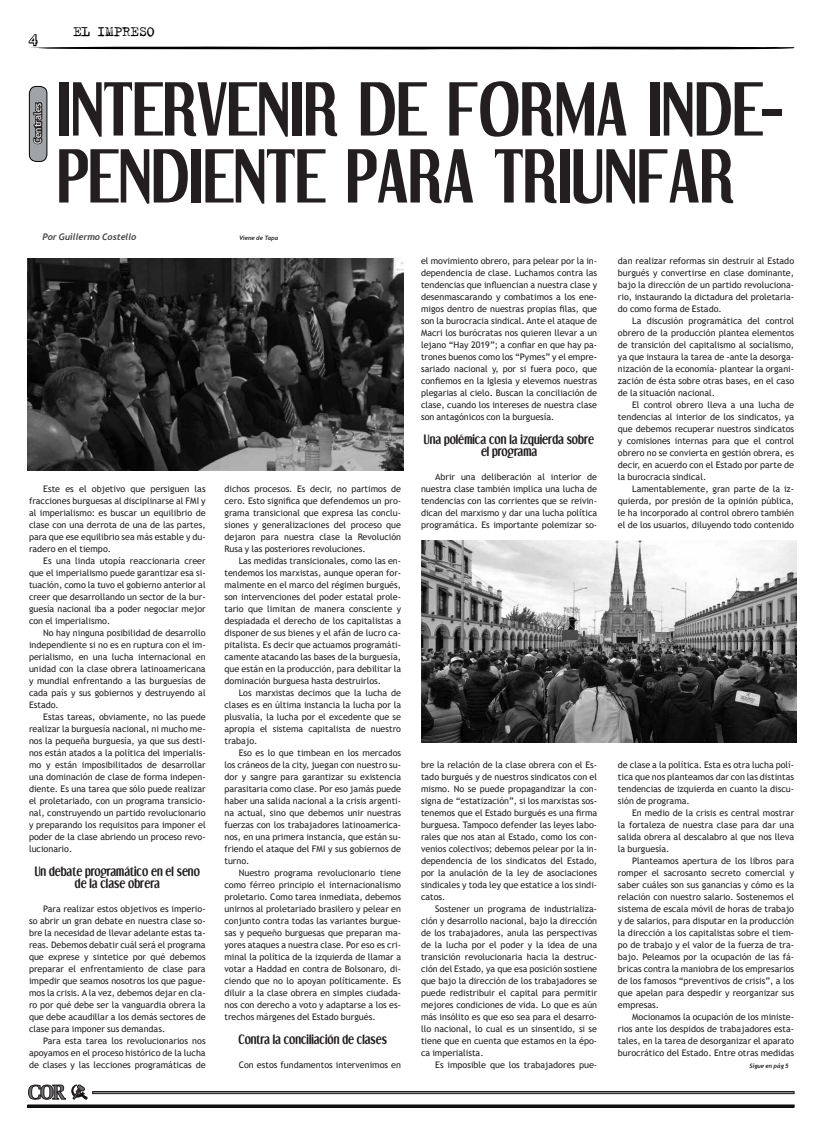
<style>
.page{position:relative;width:823px;height:1134px;background:#fff}
.page>*{position:absolute;margin:0;border:0;box-sizing:border-box;transform-origin:0 0}
.t1{font:700 63px/67px "Dream Orphans";color:#231f20}
.t2{font:15.6px "Trixie";letter-spacing:-.01em;color:#000}
.t3{font:14px "Trebuchet MS";color:#fff}
.t4{font:700 11px/12px "Dream Orphans";color:#231f20;text-align:center}
.t5{font:9.7px "Trebuchet MS";letter-spacing:-.005em;color:#fff}
.t6{font:9px/12px "Trebuchet MS";color:#231f20;text-align:justify}
.t7{font:italic 700 9px "Trebuchet";letter-spacing:-.005em;color:#414142}
.t8{font:italic 700 6px "Trebuchet";letter-spacing:-.005em;color:#231f20}
</style>
<div class="page">
<svg style="left:28px;top:34px;width:766px;height:15px"></svg>
<svg style="left:28px;top:1084px;width:59px;height:16px"></svg>
<div style="left:92px;top:1091px;width:702px;height:3px;background:#85878a;border:1px solid #241f21"></div>
<div style="left:27px;top:1104px;width:767px;height:4px;border:1px solid #000"></div>
<div style="left:29px;top:86px;width:18px;height:75px;background:#a1a4a6;border-radius:7px"></div>
<div style="left:29px;top:86px;width:18px;height:76px;border:1px solid #000;border-radius:7px"></div>
<svg style="left:33px;top:102px;width:10px;height:43px"></svg>
<img style="left:27px;top:258px;width:376px;height:212px">
<img style="left:421px;top:540px;width:375px;height:203px">
<h3 class="t3" style="left:29px;top:31px;width:9px">4</h3>
<p class="t5" style="left:32px;top:144px;width:42px;rotate:-90deg">Centrales</p>
<h2 class="t2" style="left:73px;top:21px;width:83px">EL IMPRESO</h2>
<h1 class="t1" style="left:57px;top:76px;width:728px">INTERVENIR DE FORMA INDE-<br>PENDIENTE PARA TRIUNFAR</h1>
<p class="t7" style="left:43px;top:231px;width:95px">Por Guillermo Costello</p>
<p class="t8" style="left:239px;top:234px;width:41px">Viene de Tapa</p>
<p class="t6" style="left:29px;top:483px;width:178px;text-indent:14px">Este es el objetivo que persiguen las fracciones burguesas al disciplinarse al FMI y al imperialismo: es buscar un equilibrio de clase con una derrota de una de las partes, para que ese equilibrio sea más estable y du&shy;radero en el tiempo.</p>
<p class="t6" style="left:29px;top:555px;width:178px;text-indent:14px">Es una linda utopía reaccionaria creer que el imperialismo puede garantizar esa si&shy;tuación, como la tuvo el gobierno anterior al creer que desarrollando un sector de la bur&shy;guesía nacional iba a poder negociar mejor con el imperialismo.</p>
<p class="t6" style="left:29px;top:627px;width:178px;text-indent:14px">No hay ninguna posibilidad de desarrollo independiente si no es en ruptura con el im&shy;perialismo, en una lucha internacional en unidad con la clase obrera latinoamericana y mundial enfrentando a las burguesías de cada país y sus gobiernos y destruyendo al Estado.</p>
<p class="t6" style="left:29px;top:711px;width:178px;text-indent:14px">Estas tareas, obviamente, no las puede realizar la burguesía nacional, ni mucho me&shy;nos la pequeña burguesía, ya que sus desti&shy;nos están atados a la política del imperialis&shy;mo y están imposibilitados de desarrollar una dominación de clase de forma indepen&shy;diente. Es una tarea que sólo puede realizar el proletariado, con un programa transicio&shy;nal, construyendo un partido revolucionario y preparando los requisitos para imponer el poder de la clase abriendo un proceso revo&shy;lucionario.</p>
<p class="t4" style="left:35px;top:865px;width:166px">Un debate programático en el seno de la clase obrera</p>
<p class="t6" style="left:29px;top:903px;width:178px;text-indent:14px">Para realizar estos objetivos es imperio&shy;so abrir un gran debate en nuestra clase so&shy;bre la necesidad de llevar adelante estas ta&shy;reas. Debemos debatir cuál será el programa que exprese y sintetice por qué debemos preparar el enfrentamiento de clase para impedir que seamos nosotros los que pague&shy;mos la crisis. A la vez, debemos dejar en cla&shy;ro por qué debe ser la vanguardia obrera la que debe acaudillar a los demás sectores de clase para imponer sus demandas.</p>
<p class="t6" style="left:29px;top:1035px;width:178px;text-indent:14px">Para esta tarea los revolucionarios nos apoyamos en el proceso histórico de la lucha de clases y las lecciones programáticas de</p>
<p class="t6" style="left:224px;top:483px;width:178px">dichos procesos. Es decir, no partimos de cero. Esto significa que defendemos un pro&shy;grama transicional que expresa las conclu&shy;siones y generalizaciones del proceso que dejaron para nuestra clase la Revolución Rusa y las posteriores revoluciones.</p>
<p class="t6" style="left:224px;top:555px;width:178px;text-indent:14px">Las medidas transicionales, como las en&shy;tendemos los marxistas, aunque operan for&shy;malmente en el marco del régimen burgués, son intervenciones del poder estatal prole&shy;tario que limitan de manera consciente y despiadada el derecho de los capitalistas a disponer de sus bienes y el afán de lucro ca&shy;pitalista. Es decir que actuamos programáti&shy;camente atacando las bases de la burguesía, que están en la producción, para debilitar la dominación burguesa hasta destruirlos.</p>
<p class="t6" style="left:224px;top:687px;width:178px;text-indent:14px">Los marxistas decimos que la lucha de clases es en última instancia la lucha por la plusvalía, la lucha por el excedente que se apropia el sistema capitalista de nuestro trabajo.</p>
<p class="t6" style="left:224px;top:747px;width:178px;text-indent:14px">Eso es lo que timbean en los mercados los cráneos de la city, juegan con nuestro su&shy;dor y sangre para garantizar su existencia parasitaria como clase. Por eso jamás puede haber una salida nacional a la crisis argenti&shy;na actual, sino que debemos unir nuestras fuerzas con los trabajadores latinoamerica&shy;nos, en una primera instancia, que están su&shy;friendo el ataque del FMI y sus gobiernos de turno.</p>
<p class="t6" style="left:224px;top:867px;width:178px;text-indent:14px">Nuestro programa revolucionario tiene como férreo principio el internacionalismo proletario. Como tarea inmediata, debemos unirnos al proletariado brasilero y pelear en conjunto contra todas las variantes burgue&shy;sas y pequeño burguesas que preparan ma&shy;yores ataques a nuestra clase. Por eso es cri&shy;minal la política de la izquierda de llamar a votar a Haddad en contra de Bolsonaro, di&shy;ciendo que no lo apoyan políticamente. Es diluir a la clase obrera en simples ciudada&shy;nos con derecho a voto y adaptarse a los es&shy;trechos márgenes del Estado burgués.</p>
<p class="t4" style="left:238px;top:1033px;width:150px">Contra la conciliación de clases</p>
<p class="t6" style="left:238px;top:1059px;width:164px">Con estos fundamentos intervenimos en</p>
<p class="t6" style="left:421px;top:255px;width:178px">el movimiento obrero, para pelear por la in&shy;dependencia de clase. Luchamos contra las tendencias que influencian a nuestra clase y desenmascarando y combatimos a los ene&shy;migos dentro de nuestras propias filas, que son la burocracia sindical. Ante el ataque de Macri los burócratas nos quieren llevar a un lejano “Hay 2019”; a confiar en que hay pa&shy;trones buenos como los “Pymes” y el empre&shy;sariado nacional y, por si fuera poco, que confiemos en la Iglesia y elevemos nuestras plegarias al cielo. Buscan la conciliación de clase, cuando los intereses de nuestra clase son antagónicos con la burguesía.</p>
<p class="t4" style="left:424px;top:433px;width:172px">Una polémica con la izquierda sobre el programa</p>
<p class="t6" style="left:421px;top:471px;width:177px;text-indent:14px">Abrir una deliberación al interior de nuestra clase también implica una lucha de tendencias con las corrientes que se reivin&shy;dican del marxismo y dar una lucha política programática. Es importante polemizar so-</p>
<p class="t6" style="left:421px;top:759px;width:178px">bre la relación de la clase obrera con el Es&shy;tado burgués y de nuestros sindicatos con el mismo. No se puede propagandizar la con&shy;signa de “estatización”, si los marxistas sos&shy;tenemos que el Estado burgués es una firma burguesa. Tampoco defender las leyes labo&shy;rales que nos atan al Estado, como los con&shy;venios colectivos; debemos pelear por la in&shy;dependencia de los sindicatos del Estado, por la anulación de la ley de asociaciones sindicales y toda ley que estatice a los sindi&shy;catos.</p>
<p class="t6" style="left:421px;top:903px;width:177px;text-indent:14px">Sostener un programa de industrializa&shy;ción y desarrollo nacional, bajo la dirección de los trabajadores, anula las perspectivas de la lucha por el poder y la idea de una transición revolucionaria hacia la destruc&shy;ción del Estado, ya que esa posición sostiene que bajo la dirección de los trabajadores se puede redistribuir el capital para permitir mejores condiciones de vida. Lo que es aún más insólito es que eso sea para el desarro&shy;llo nacional, lo cual es un sinsentido, si se tiene que en cuenta que estamos en la épo&shy;ca imperialista.</p>
<p class="t6" style="left:435px;top:1059px;width:163px">Es imposible que los trabajadores pue-</p>
<p class="t6" style="left:617px;top:255px;width:178px">dan realizar reformas sin destruir al Estado burgués y convertirse en clase dominante, bajo la dirección de un partido revoluciona&shy;rio, instaurando la dictadura del proletaria&shy;do como forma de Estado.</p>
<p class="t6" style="left:617px;top:315px;width:178px;text-indent:14px">La discusión programática del control obrero de la producción plantea elementos de transición del capitalismo al socialismo, ya que instaura la tarea de -ante la desorga&shy;nización de la economía- plantear la organi&shy;zación de ésta sobre otras bases, en el caso de la situación nacional.</p>
<p class="t6" style="left:617px;top:399px;width:177px;text-indent:14px">El control obrero lleva a una lucha de tendencias al interior de los sindicatos, ya que debemos recuperar nuestros sindicatos y comisiones internas para que el control obrero no se convierta en gestión obrera, es decir, en acuerdo con el Estado por parte de la burocracia sindical.</p>
<p class="t6" style="left:617px;top:483px;width:178px;text-indent:14px">Lamentablemente, gran parte de la iz&shy;quierda, por presión de la opinión pública, le ha incorporado al control obrero también el de los usuarios, diluyendo todo contenido</p>
<p class="t6" style="left:617px;top:759px;width:177px">de clase a la política. Esta es otra lucha polí&shy;tica que nos planteamos dar con las distintas tendencias de izquierda en cuanto la discu&shy;sión de programa.</p>
<p class="t6" style="left:617px;top:807px;width:178px;text-indent:14px">En medio de la crisis es central mostrar la fortaleza de nuestra clase para dar una salida obrera al descalabro al que nos lleva la burguesía.</p>
<p class="t6" style="left:617px;top:855px;width:178px;text-indent:14px">Planteamos apertura de los libros para romper el sacrosanto secreto comercial y saber cuáles son sus ganancias y cómo es la relación con nuestro salario. Sostenemos el sistema de escala móvil de horas de trabajo y de salarios, para disputar en la producción la dirección a los capitalistas sobre el tiem&shy;po de trabajo y el valor de la fuerza de tra&shy;bajo. Peleamos por la ocupación de las fá&shy;bricas contra la maniobra de los empresarios de los famosos “preventivos de crisis”, a los que apelan para despedir y reorganizar sus empresas.</p>
<p class="t6" style="left:617px;top:1011px;width:177px;text-indent:14px">Mocionamos la ocupación de los ministe&shy;rios ante los despidos de trabajadores esta&shy;tales, en la tarea de desorganizar el aparato burocrático del Estado. Entre otras medidas</p>
<p class="t8" style="left:749px;top:1062px;width:41px">Sigue en pág 5</p>
</div>
